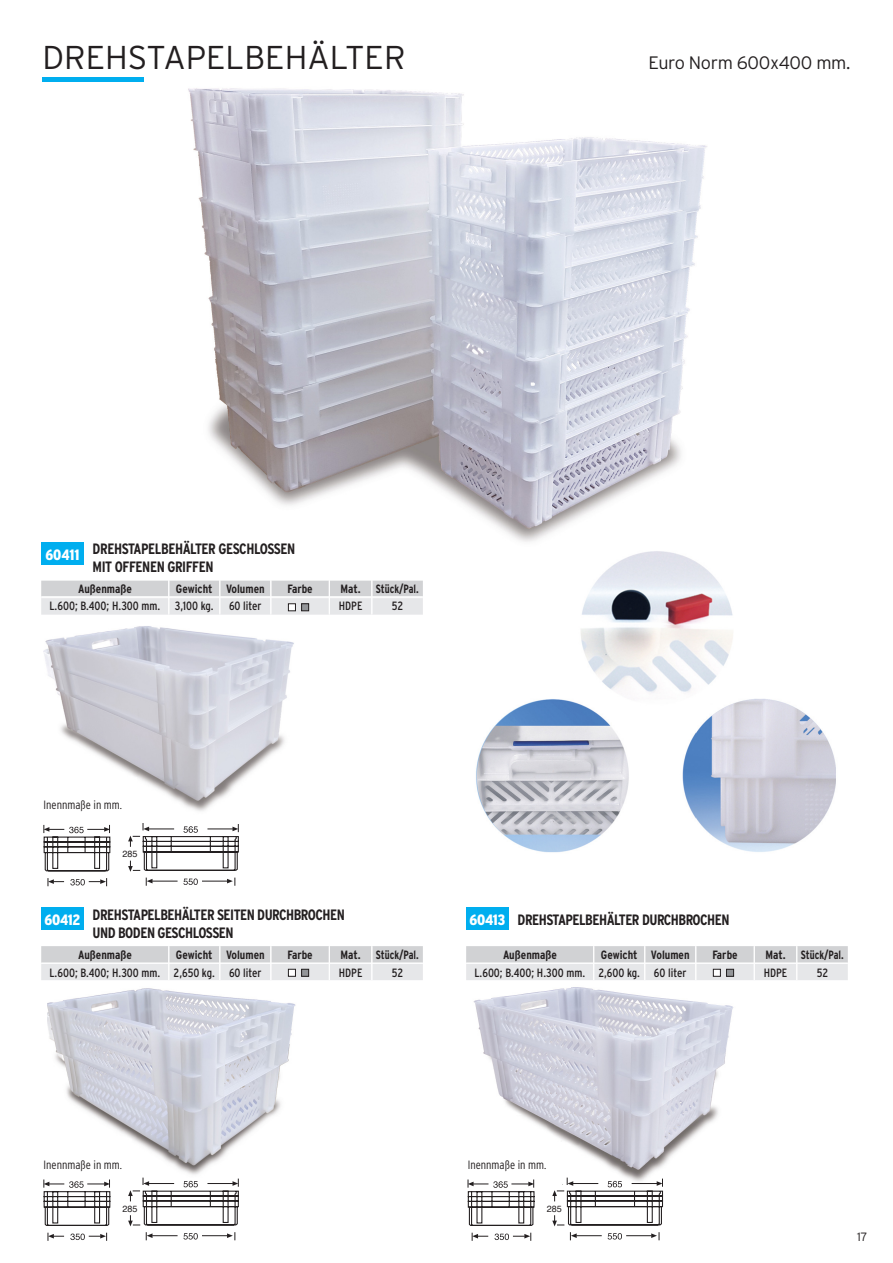
<style>
.page{position:relative;width:893px;height:1263px;background:#fff}
.page>*{position:absolute;margin:0;border:0;box-sizing:border-box;transform-origin:0 0}
.t1{font:300 33px "Interstate";color:#231f20}
.t2{font:300 18px "Interstate";letter-spacing:-.02em;color:#231f20}
.t3{font:700 condensed 15px "Interstate";letter-spacing:-.035em;color:#231f20}
.t4{font:900 condensed 15px "Interstate";letter-spacing:-.02em;color:#fff}
.t5{font:condensed 12px "Interstate";color:#231f20}
.t6{font:700 condensed 12px "Interstate";color:#231f20}
.t7{font:300 condensed 12px "Interstate";color:#231f20}
.t8{font:700 condensed 12px "Interstate";color:#231f20;scale:.9 1}
.t9{font:300 12px "Interstate";color:#231f20}
.t10{font:9px "Helvetica";color:#231f20}
</style>
<div class="page">
<img style="left:581px;top:551px;width:152px;height:142px">
<img style="left:476px;top:699px;width:153px;height:154px">
<img style="left:682px;top:699px;width:154px;height:153px">
<div style="left:43px;top:77px;width:101px;height:5px;background:#00aeef"></div>
<div style="left:41px;top:542px;width:43px;height:22px;background:#00aeef"></div>
<div style="left:41px;top:908px;width:43px;height:22px;background:#00aeef"></div>
<div style="left:466px;top:908px;width:43px;height:22px;background:#00aeef"></div>
<img style="left:188px;top:88px;width:519px;height:454px">
<img style="left:44px;top:626px;width:250px;height:185px">
<img style="left:48px;top:988px;width:248px;height:187px">
<img style="left:473px;top:987px;width:261px;height:190px">
<svg style="left:128px;top:823px;width:111px;height:63px"></svg>
<svg style="left:43px;top:825px;width:68px;height:47px"></svg>
<svg style="left:48px;top:878px;width:16px;height:8px"></svg>
<svg style="left:70px;top:878px;width:37px;height:8px"></svg>
<svg style="left:552px;top:1177px;width:112px;height:49px"></svg>
<svg style="left:608px;top:1232px;width:52px;height:8px"></svg>
<svg style="left:570px;top:1232px;width:32px;height:8px"></svg>
<svg style="left:467px;top:1179px;width:68px;height:47px"></svg>
<svg style="left:472px;top:1233px;width:16px;height:8px"></svg>
<svg style="left:495px;top:1233px;width:36px;height:8px"></svg>
<svg style="left:128px;top:1177px;width:111px;height:49px"></svg>
<svg style="left:146px;top:1232px;width:90px;height:8px"></svg>
<svg style="left:43px;top:1179px;width:68px;height:47px"></svg>
<svg style="left:48px;top:1233px;width:16px;height:8px"></svg>
<svg style="left:70px;top:1233px;width:37px;height:8px"></svg>
<svg style="left:41px;top:580px;width:382px;height:35px;background:#dedfe0"></svg>
<svg style="left:41px;top:946px;width:382px;height:34px;background:#dcdddf"></svg>
<svg style="left:466px;top:946px;width:382px;height:34px;background:#dcdddf"></svg>
<p class="t1" style="left:43px;top:39px;width:364px">DREHSTAPELBEHÄLTER</p>
<p class="t2" style="left:648px;top:53px;width:204px">Euro Norm 600x400 mm.</p>
<p class="t4" style="left:45px;top:546px;width:36px">60411</p>
<p class="t3" style="left:93px;top:541px;width:204px">DREHSTAPELBEHÄLTER GESCHLOSSEN</p>
<p class="t3" style="left:93px;top:559px;width:122px">MIT OFFENEN GRIFFEN</p>
<p class="t6" style="left:78px;top:582px;width:55px">Außenmaße</p>
<p class="t6" style="left:176px;top:582px;width:38px">Gewicht</p>
<p class="t6" style="left:226px;top:582px;width:40px">Volumen</p>
<p class="t6" style="left:287px;top:582px;width:27px">Farbe</p>
<p class="t6" style="left:340px;top:582px;width:22px">Mat.</p>
<p class="t8" style="left:376px;top:582px;width:49px">Stück/Pal.</p>
<p class="t5" style="left:50px;top:599px;width:112px">L.600; B.400; H.300 mm.</p>
<p class="t5" style="left:175px;top:599px;width:40px">3,100 kg.</p>
<p class="t5" style="left:229px;top:599px;width:34px">60 liter</p>
<p class="t5" style="left:339px;top:599px;width:25px">HDPE</p>
<p class="t5" style="left:392px;top:599px;width:13px">52</p>
<p class="t7" style="left:44px;top:798px;width:80px">Inennmaße in mm.</p>
<p class="t10" style="left:123px;top:847px;width:17px">285</p>
<p class="t4" style="left:44px;top:911px;width:38px">60412</p>
<p class="t3" style="left:93px;top:906px;width:254px">DREHSTAPELBEHÄLTER SEITEN DURCHBROCHEN</p>
<p class="t3" style="left:93px;top:924px;width:143px">UND BODEN GESCHLOSSEN</p>
<p class="t6" style="left:78px;top:948px;width:55px">Außenmaße</p>
<p class="t6" style="left:176px;top:948px;width:38px">Gewicht</p>
<p class="t6" style="left:226px;top:948px;width:40px">Volumen</p>
<p class="t6" style="left:287px;top:948px;width:27px">Farbe</p>
<p class="t6" style="left:340px;top:948px;width:22px">Mat.</p>
<p class="t8" style="left:376px;top:948px;width:49px">Stück/Pal.</p>
<p class="t5" style="left:50px;top:966px;width:112px">L.600; B.400; H.300 mm.</p>
<p class="t5" style="left:174px;top:966px;width:43px">2,650 kg.</p>
<p class="t5" style="left:229px;top:966px;width:34px">60 liter</p>
<p class="t5" style="left:339px;top:966px;width:25px">HDPE</p>
<p class="t5" style="left:392px;top:966px;width:13px">52</p>
<p class="t4" style="left:469px;top:911px;width:37px">60413</p>
<p class="t3" style="left:518px;top:911px;width:214px">DREHSTAPELBEHÄLTER DURCHBROCHEN</p>
<p class="t6" style="left:503px;top:948px;width:55px">Außenmaße</p>
<p class="t6" style="left:601px;top:948px;width:38px">Gewicht</p>
<p class="t6" style="left:651px;top:948px;width:40px">Volumen</p>
<p class="t6" style="left:712px;top:948px;width:27px">Farbe</p>
<p class="t6" style="left:765px;top:948px;width:22px">Mat.</p>
<p class="t8" style="left:801px;top:948px;width:49px">Stück/Pal.</p>
<p class="t5" style="left:475px;top:966px;width:112px">L.600; B.400; H.300 mm.</p>
<p class="t5" style="left:598px;top:966px;width:43px">2,600 kg.</p>
<p class="t5" style="left:654px;top:966px;width:34px">60 liter</p>
<p class="t5" style="left:764px;top:966px;width:25px">HDPE</p>
<p class="t5" style="left:817px;top:966px;width:13px">52</p>
<p class="t7" style="left:44px;top:1158px;width:80px">Inennmaße in mm.</p>
<p class="t7" style="left:468px;top:1158px;width:80px">Inennmaße in mm.</p>
<p class="t10" style="left:123px;top:1202px;width:17px">285</p>
<p class="t10" style="left:547px;top:1202px;width:17px">285</p>
<p class="t9" style="left:857px;top:1230px;width:12px">17</p>
</div>
